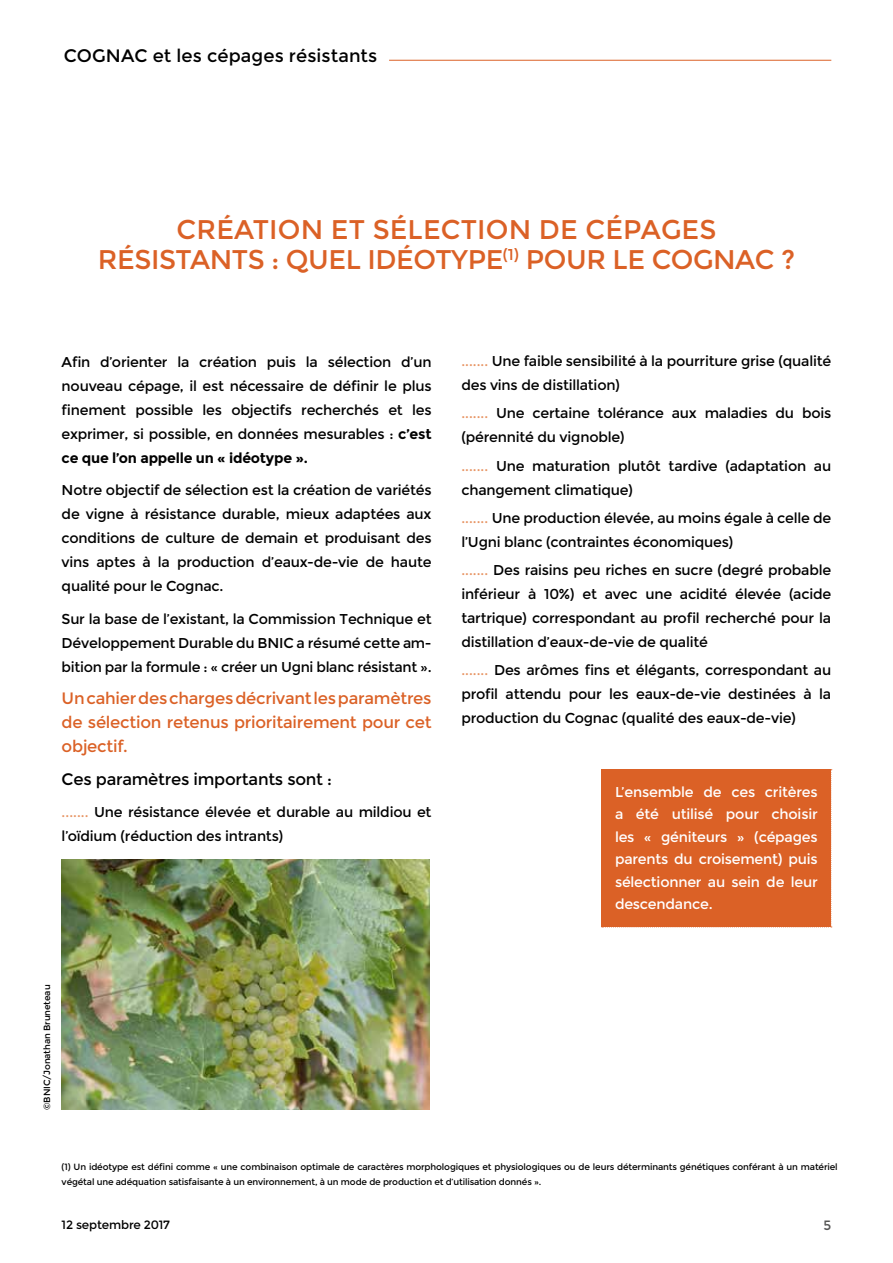
<style>
.page{position:relative;width:893px;height:1263px;background:#fff}
.page>*{position:absolute;margin:0;border:0;box-sizing:border-box;transform-origin:0 0}
.t1{font:27px/30px "Montserrat";letter-spacing:-.015em;color:#db6126;text-align:center}
.t2{font:18px "Montserrat";letter-spacing:.005em;color:#000}
.t3{font:16.5px/24px "Montserrat";letter-spacing:-.015em;color:#db6126;text-align:justify}
.t4{font:16.5px "Montserrat";letter-spacing:-.015em;color:#000}
.t5{font:14.25px/24px "Montserrat";letter-spacing:-.015em;color:#000;text-align:justify}
.t6{font:14.25px/22.5px "Montserrat";letter-spacing:-.015em;color:#fff;text-align:justify}
.t7{font:13.5px "Montserrat";color:#565655}
.t8{font:12px "Montserrat";letter-spacing:-.015em;color:#000}
.t9{font:9px/15px "Montserrat";letter-spacing:-.015em;color:#000}
.s1{font-weight:700}
.s2{font-size:13.5px;color:#e79362}
</style>
<div class="page">
<hr style="left:389px;top:60px;width:442px;height:1px;background:#db6126">
<div style="left:601px;top:769px;width:231px;height:158px;background:#db6126"></div>
<img style="left:62px;top:859px;width:367px;height:251px">
<p class="t2" style="left:64px;top:45px;width:315px">COGNAC et les cépages résistants</p>
<h1 class="t1" style="left:98px;top:215px;width:699px">CRÉATION ET SÉLECTION DE CÉPAGES<br>RÉSISTANTS : QUEL IDÉOTYPE<sup>(1)</sup> POUR LE COGNAC ?</h1>
<p class="t5" style="left:62px;top:350px;width:371px">Afin d’orienter la création puis la sélection d’un nouveau cépage, il est nécessaire de définir le plus finement possible les objectifs recherchés et les exprimer, si possible, en données mesurables : <span class="s1">c’est ce que l’on appelle un « idéotype ».</span></p>
<p class="t5" style="left:62px;top:478px;width:371px">Notre objectif de sélection est la création de variétés de vigne à résistance durable, mieux adaptées aux conditions de culture de demain et produisant des vins aptes à la production d’eaux-de-vie de haute qualité pour le Cognac.</p>
<p class="t5" style="left:62px;top:607px;width:371px">Sur la base de l’existant, la Commission Technique et Développement Durable du BNIC a résumé cette am&shy;bition par la formule : « créer un Ugni blanc résistant ».</p>
<p class="t3" style="left:62px;top:687px;width:371px">Un cahier des charges décrivant les paramètres de sélection retenus prioritairement pour cet objectif.</p>
<p class="t4" style="left:62px;top:769px;width:272px">Ces paramètres importants sont :</p>
<p class="t5" style="left:62px;top:800px;width:371px"><span class="s2">.......</span> Une résistance élevée et durable au mildiou et l’oïdium (réduction des intrants)</p>
<p class="t5" style="left:461px;top:349px;width:371px"><span class="s2">.......</span> Une faible sensibilité à la pourriture grise (qualité des vins de distillation)</p>
<p class="t5" style="left:461px;top:401px;width:371px"><span class="s2">.......</span> Une certaine tolérance aux maladies du bois (pérennité du vignoble)</p>
<p class="t5" style="left:461px;top:454px;width:371px"><span class="s2">.......</span> Une maturation plutôt tardive (adaptation au changement climatique)</p>
<p class="t5" style="left:461px;top:506px;width:371px"><span class="s2">.......</span> Une production élevée, au moins égale à celle de l’Ugni blanc (contraintes économiques)</p>
<p class="t5" style="left:461px;top:558px;width:371px"><span class="s2">.......</span> Des raisins peu riches en sucre (degré probable inférieur à 10%) et avec une acidité élevée (acide tartrique) correspondant au profil recherché pour la distillation d’eaux-de-vie de qualité</p>
<p class="t5" style="left:461px;top:658px;width:371px"><span class="s2">.......</span> Des arômes fins et élégants, correspondant au profil attendu pour les eaux-de-vie destinées à la production du Cognac (qualité des eaux-de-vie)</p>
<p class="t6" style="left:615px;top:781px;width:204px">L’ensemble de ces critères a été utilisé pour choisir les « géniteurs » (cépages parents du croisement) puis sélectionner au sein de leur descendance.</p>
<p class="t9" style="left:40px;top:1110px;width:127px;rotate:-90deg">©BNIC/Jonathan Bruneteau</p>
<p class="t9" style="left:62px;top:1159px;width:777px">(1) Un idéotype est défini comme « une combinaison optimale de caractères morphologiques et physiologiques ou de leurs déterminants génétiques conférant à un matériel végétal une adéquation satisfaisante à un environnement, à un mode de production et d’utilisation donnés ».</p>
<p class="t8" style="left:62px;top:1218px;width:110px">12 septembre 2017</p>
<p class="t7" style="left:823px;top:1218px;width:9px">5</p>
</div>
